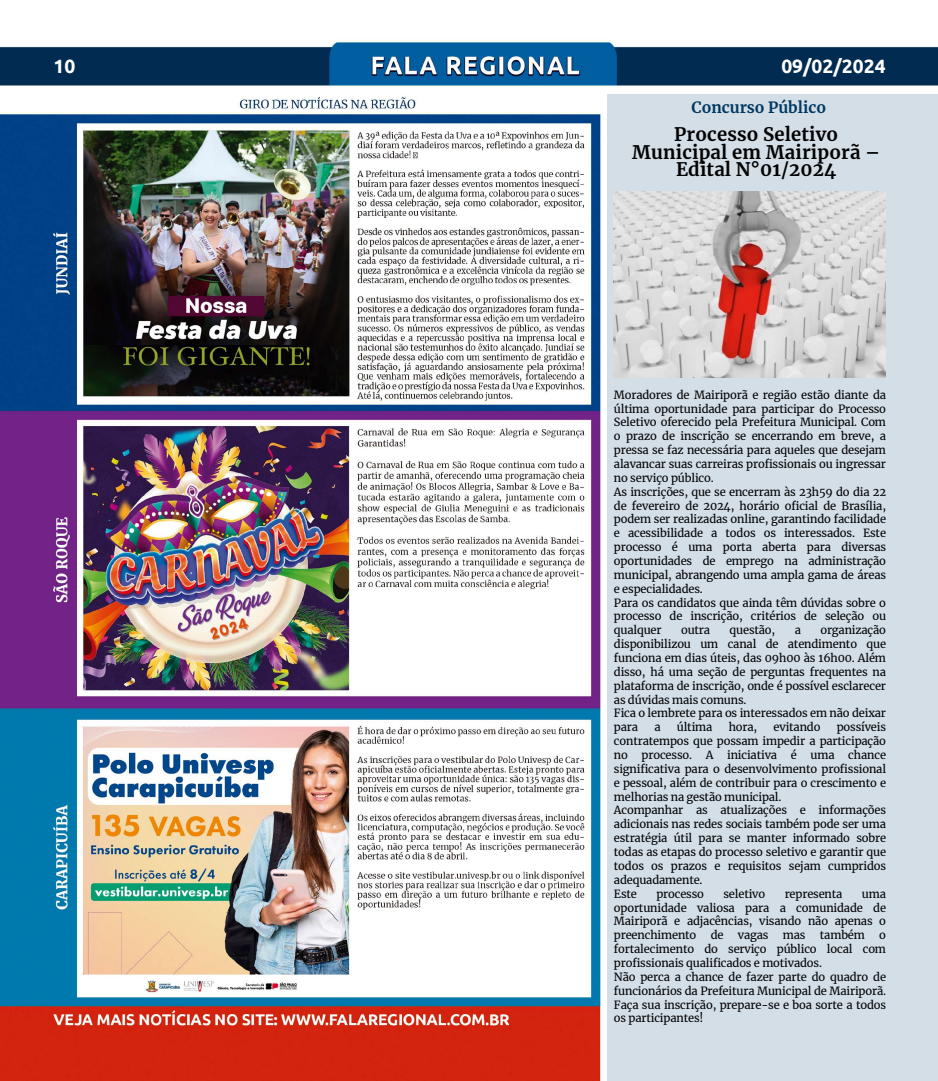
<style>
.page{position:relative;width:938px;height:1081px;background:#fff}
.page>*{position:absolute;margin:0;border:0;box-sizing:border-box;transform-origin:0 0}
.t1{font:700 19.25px "Ubuntu";color:#fff}
.t2{font:700 18.44px/17.3px "Merriweather";letter-spacing:.01em;color:#000;text-align:center}
.t3{font:700 15.38px "Merriweather";color:#003861}
.t4{font:11.19px/13.9px "Merriweather";letter-spacing:-.015em;color:#000}
</style>
<div class="page">
<img style="left:0;top:41px;width:937px;height:45px">
<div style="left:606px;top:94px;width:331px;height:986px;background:#d3dee7"></div>
<img style="left:614px;top:191px;width:271px;height:187px">
<img style="left:0;top:94px;width:607px;height:986px">
<h1 class="t1" style="left:54px;top:55px;width:23px">10</h1>
<h1 class="t1" style="left:781px;top:55px;width:106px">09/02/2024</h1>
<h3 class="t3" style="left:691px;top:97px;width:136px">Concurso Público</h3>
<h2 class="t2" style="left:632px;top:126px;width:250px">Processo Seletivo<br>Municipal em Mairiporã –<br>Edital N°01/2024</h2>
<p class="t4" style="left:614px;top:388px;width:274px">Moradores de Mairiporã e região estão diante da última oportunidade para participar do Processo Seletivo oferecido pela Prefeitura Municipal. Com o prazo de inscrição se encerrando em breve, a pressa se faz necessária para aqueles que desejam alavancar suas carreiras profissionais ou ingressar no serviço público.<br>As inscrições, que se encerram às 23h59 do dia 22 de fevereiro de 2024, horário oficial de Brasília, podem ser realizadas online, garantindo facilidade e acessibilidade a todos os interessados. Este processo é uma porta aberta para diversas oportunidades de emprego na administração municipal, abrangendo uma ampla gama de áreas e especialidades.<br>Para os candidatos que ainda têm dúvidas sobre o processo de inscrição, critérios de seleção ou qualquer</p>
<p class="t4" style="left:614px;top:623px;width:274px;text-indent:206px">organização disponibilizou um canal de atendimento que funciona em dias úteis, das 09h00 às 16h00. Além disso, há uma seção de perguntas frequentes na plataforma de inscrição, onde é possível esclarecer as dúvidas mais comuns.<br>Fica o lembrete para os interessados em não deixar para</p>
<p class="t4" style="left:681px;top:623px;width:31px">outra</p>
<p class="t4" style="left:729px;top:623px;width:47px">questão,</p>
<p class="t4" style="left:794px;top:623px;width:8px">a</p>
<p class="t4" style="left:614px;top:720px;width:274px;text-indent:223px">possíveis contratempos que possam impedir a participação no processo. A iniciativa é uma chance significativa para o desenvolvimento profissional e pessoal, além de contribuir para o crescimento e melhorias na gestão municipal.<br>Acompanhar as atualizações e informações adicionais nas redes sociais também pode ser uma estratégia útil para se manter informado sobre todas as etapas do processo seletivo e garantir que todos os prazos e requisitos sejam cumpridos adequadamente.<br>Este</p>
<p class="t4" style="left:654px;top:720px;width:8px">a</p>
<p class="t4" style="left:676px;top:720px;width:37px">última</p>
<p class="t4" style="left:728px;top:720px;width:30px">hora,</p>
<p class="t4" style="left:773px;top:720px;width:48px">evitando</p>
<p class="t4" style="left:656px;top:886px;width:49px">processo</p>
<p class="t4" style="left:723px;top:886px;width:43px">seletivo</p>
<p class="t4" style="left:784px;top:886px;width:59px">representa</p>
<p class="t4" style="left:614px;top:886px;width:274px;text-align:justify;text-indent:248px">uma oportunidade valiosa para a comunidade de Mairiporã e adjacências, visando não apenas o preenchimento</p>
<p class="t4" style="left:710px;top:928px;width:14px">de</p>
<p class="t4" style="left:738px;top:928px;width:32px">vagas</p>
<p class="t4" style="left:782px;top:928px;width:24px">mas</p>
<p class="t4" style="left:819px;top:928px;width:47px">também</p>
<p class="t4" style="left:614px;top:928px;width:274px;text-indent:265px">o fortalecimento do serviço público local com profissionais qualificados e motivados.<br>Não perca a chance de fazer parte do quadro de funcionários da Prefeitura Municipal de Mairiporã.<br>Faça sua inscrição, prepare-se e boa sorte a todos os participantes!</p>
</div>
